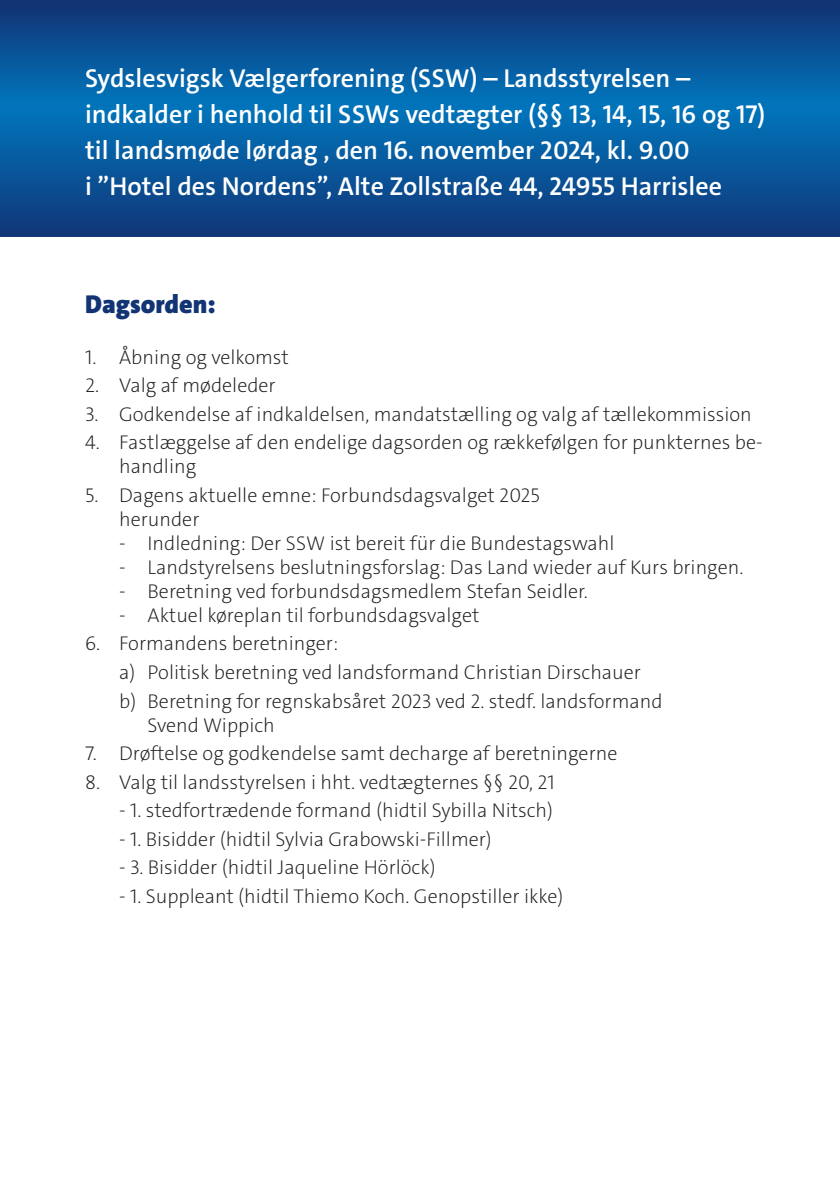
<style>
.page{position:relative;width:840px;height:1191px;background:#fff}
.page>*{position:absolute;margin:0;border:0;box-sizing:border-box;transform-origin:0 0}
.t1{font:600 26px/36px "The Sans";color:#fff}
.t2{font:900 26px "The Sans";color:#123475}
.t3{font:200 20px/24px "The Sans";color:#231f20}
</style>
<div class="page">
<svg style="left:0;top:0;width:839px;height:72px;background:#0c478a"></svg>
<svg style="left:0;top:72px;width:839px;height:165px;background:#07599e"></svg>
<h1 class="t1" style="left:85px;top:61px;width:681px">Sydslesvigsk Vælgerforening (SSW) – Landsstyrelsen – indkalder i henhold til SSWs vedtægter (§§ 13, 14, 15, 16 og 17) til landsmøde lørdag , den 16. november 2024, kl. 9.00<br>i ”Hotel des Nordens”, Alte Zollstraße 44, 24955 Harrislee</h1>
<h1 class="t2" style="left:85px;top:288px;width:132px">Dagsorden:</h1>
<p class="t3" style="left:85px;top:345px;width:205px">1. Åbning og velkomst</p>
<p class="t3" style="left:85px;top:373px;width:192px">2. Valg af mødeleder</p>
<p class="t3" style="left:85px;top:402px;width:668px">3. Godkendelse af indkaldelsen, mandatstælling og valg af tællekommission</p>
<p class="t3" style="left:119px;top:431px;width:644px;text-indent:-34px">4. Fastlæggelse af den endelige dagsorden og rækkefølgen for punkternes be&shy;handling</p>
<p class="t3" style="left:119px;top:483px;width:422px;text-indent:-34px">5. Dagens aktuelle emne: Forbundsdagsvalget 2025 herunder</p>
<p class="t3" style="left:119px;top:531px;width:496px">- Indledning: Der SSW ist bereit für die Bundestagswahl</p>
<p class="t3" style="left:119px;top:555px;width:625px">- Landstyrelsens beslutningsforslag: Das Land wieder auf Kurs bringen.</p>
<p class="t3" style="left:119px;top:579px;width:470px">- Beretning ved forbundsdagsmedlem Stefan Seidler.</p>
<p class="t3" style="left:119px;top:603px;width:361px">- Aktuel køreplan til forbundsdagsvalget</p>
<p class="t3" style="left:119px;top:629px;width:544px;line-height:28.6px;text-indent:-34px">6. Formandens beretninger:<br>a) Politisk beretning ved landsformand Christian Dirschauer b) Beretning for regnskabsåret 2023 ved 2. stedf. landsformand</p>
<p class="t3" style="left:147px;top:713px;width:129px">Svend Wippich</p>
<p class="t3" style="left:85px;top:741px;width:533px">7. Drøftelse og godkendelse samt decharge af beretningerne</p>
<p class="t3" style="left:85px;top:770px;width:471px">8. Valg til landsstyrelsen i hht. vedtægternes §§ 20, 21</p>
<p class="t3" style="left:119px;top:798px;width:435px">- 1. stedfortrædende formand (hidtil Sybilla Nitsch)</p>
<p class="t3" style="left:119px;top:827px;width:374px">- 1. Bisidder (hidtil Sylvia Grabowski-Fillmer)</p>
<p class="t3" style="left:119px;top:855px;width:318px">- 3. Bisidder (hidtil Jaqueline Hörlöck)</p>
<p class="t3" style="left:119px;top:884px;width:445px">- 1. Suppleant (hidtil Thiemo Koch. Genopstiller ikke)</p>
</div>
